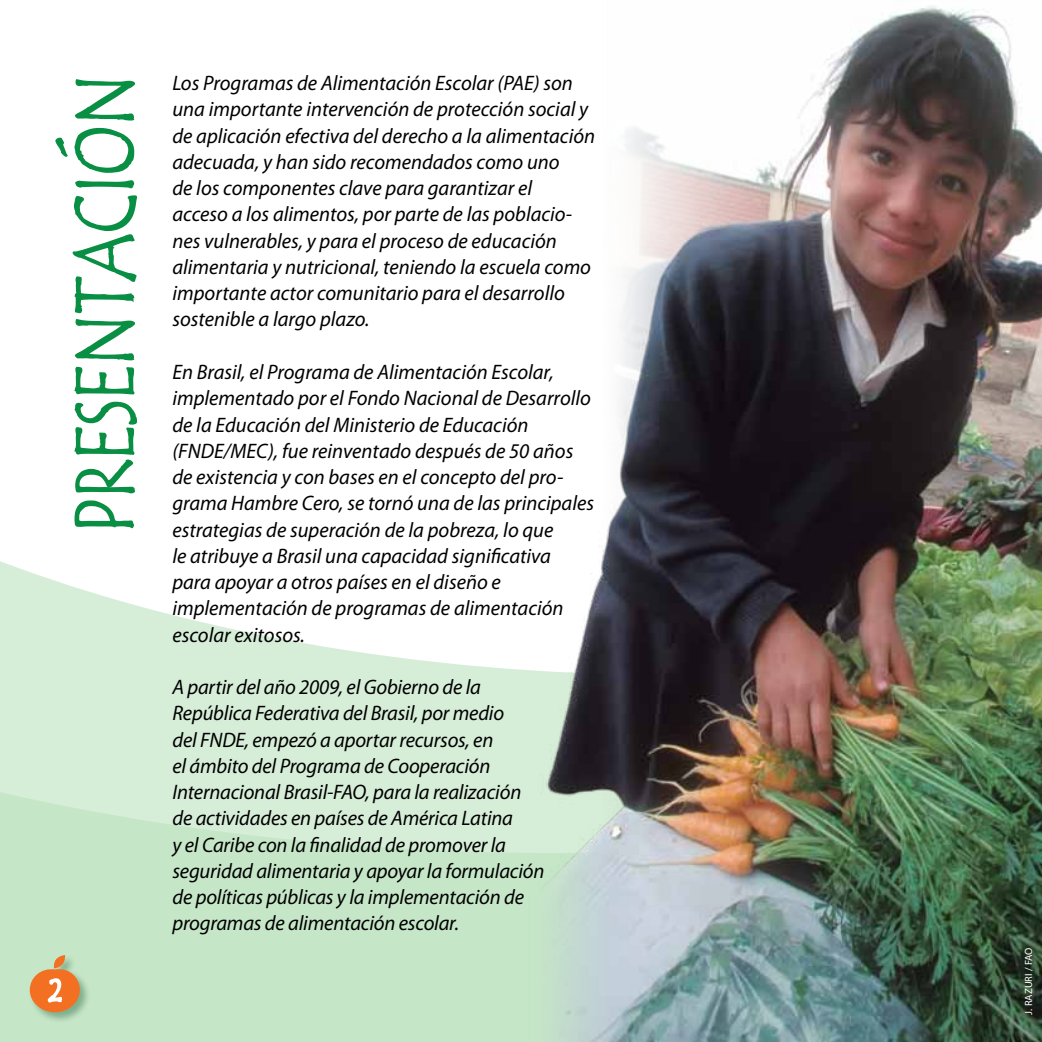
<style>
.page{position:relative;width:1042px;height:1042px;background:#fff}
.page>*{position:absolute;margin:0;border:0;box-sizing:border-box;transform-origin:0 0}
.t1{font:84px "Tempus Sans ITC";color:#098f43;scale:.75 1}
.t2{font:italic 21px/26.2px "Myriad Pro";color:#000}
.t3{font:10.5px "Myriad Pro";color:#fff}
</style>
<div class="page">
<div style="left:0;top:853px;width:529px;height:189px;background:#c6e6c8"></div>
<svg style="left:0;top:561px;width:529px;height:292px;fill:#d6edd8"></svg>
<div style="left:28px;top:954px;width:63px;height:69px;background:#004416;opacity:.35"></div>
<svg style="left:30px;top:955px;width:50px;height:57px;background:#de9e66"></svg>
<svg style="left:55px;top:127px;width:82px;height:402px"></svg>
<svg style="left:75px;top:79px;width:60px;height:42px"></svg>
<img style="left:529px;top:6px;width:513px;height:1036px">
<h1 class="t1" style="left:52px;top:533px;width:614px;rotate:-90deg">PRESENTACIÓN</h1>
<p class="t2" style="left:172px;top:70px;width:424px">Los Programas de Alimentación Escolar (PAE) son una importante intervención de protección social y de aplicación efectiva del derecho a la alimentación adecuada, y han sido recomendados como uno<br>de los componentes clave para garantizar el<br>acceso a los alimentos, por parte de las poblacio&shy;nes vulnerables, y para el proceso de educación alimentaria y nutricional, teniendo la escuela como importante actor comunitario para el desarrollo sostenible a largo plazo.</p>
<p class="t2" style="left:172px;top:358px;width:423px">En Brasil, el Programa de Alimentación Escolar, implementado por el Fondo Nacional de Desarrollo de la Educación del Ministerio de Educación (FNDE/MEC), fue reinventado después de 50 años de existencia y con bases en el concepto del pro&shy;grama Hambre Cero, se tornó una de las principales estrategias de superación de la pobreza, lo que<br>le atribuye a Brasil una capacidad significativa para apoyar a otros países en el diseño e implementación de programas de alimentación escolar exitosos.</p>
<p class="t2" style="left:172px;top:673px;width:374px">A partir del año 2009, el Gobierno de la República Federativa del Brasil, por medio<br>del FNDE, empezó a aportar recursos, en<br>el ámbito del Programa de Cooperación Internacional Brasil-FAO, para la realización de actividades en países de América Latina<br>y el Caribe con la finalidad de promover la seguridad alimentaria y apoyar la formulación de políticas públicas y la implementación de programas de alimentación escolar.</p>
<p class="t3" style="left:1022px;top:1014px;width:68px;rotate:-90deg">J. RAZURI / FAO</p>
</div>
